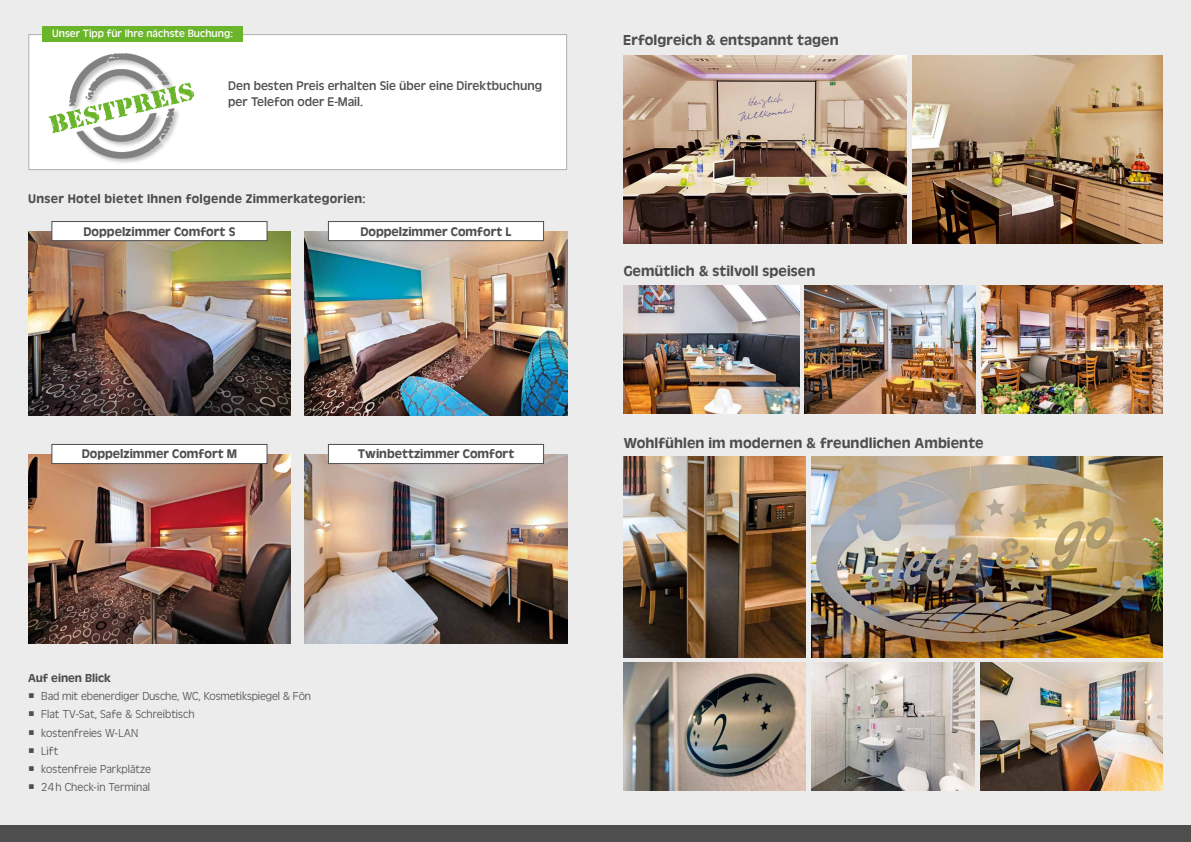
<style>
.page{position:relative;width:1191px;height:842px;background:#ececed}
.page>*{position:absolute;margin:0;border:0;box-sizing:border-box;transform-origin:0 0}
.t1{font:500 15px "Antique Oli";letter-spacing:.005em;color:#4f4e4e}
.t2{font:500 13px "Antique Oli";color:#4f4e4e}
.t3{font:13px/16px "Antique Oli";color:#4f4e4e}
.t4{font:500 13px "Antique Oli";letter-spacing:.02em;color:#4f4e4e}
.t5{font:300 12px "Antique Oli";letter-spacing:-.005em;color:#4f4e4e}
.t6{font:500 12px "Antique Oli";color:#4f4e4e}
.t7{font:11px "Antique Oli";color:#fff}
</style>
<div class="page">
<img style="left:912px;top:55px;width:250px;height:188px">
<img style="left:624px;top:55px;width:283px;height:188px">
<img style="left:811px;top:456px;width:351px;height:201px">
<img style="left:624px;top:663px;width:181px;height:128px">
<img style="left:811px;top:663px;width:164px;height:128px">
<img style="left:980px;top:663px;width:182px;height:128px">
<img style="left:981px;top:285px;width:181px;height:128px">
<img style="left:804px;top:285px;width:171px;height:128px">
<img style="left:624px;top:285px;width:175px;height:128px">
<div style="left:0;top:825px;width:1191px;height:17px;background:#4f4e4e"></div>
<img style="left:624px;top:456px;width:181px;height:201px">
<img style="left:28px;top:232px;width:263px;height:183px">
<img style="left:305px;top:232px;width:262px;height:183px">
<img style="left:28px;top:454px;width:263px;height:190px">
<img style="left:305px;top:454px;width:262px;height:190px">
<div style="left:52px;top:221px;width:215px;height:20px;background:#fff;border:1px solid #4f4e4e"></div>
<div style="left:328px;top:221px;width:216px;height:20px;background:#fff;border:1px solid #4f4e4e"></div>
<div style="left:52px;top:444px;width:215px;height:20px;background:#fff;border:1px solid #4f4e4e"></div>
<div style="left:328px;top:444px;width:216px;height:20px;background:#fff;border:1px solid #4f4e4e"></div>
<div style="left:28px;top:34px;width:539px;height:136px;background:#fff;border:1px solid #aeafaf"></div>
<div style="left:42px;top:26px;width:200px;height:16px;background:#6bb52b"></div>
<svg style="left:29px;top:62px;width:165px;height:91px"></svg>
<img style="left:56px;top:53px;width:130px;height:117px">
<p class="t7" style="left:52px;top:27px;width:182px">Unser Tipp für Ihre nächste Buchung:</p>
<p class="t3" style="left:228px;top:78px;width:315px">Den besten Preis erhalten Sie über eine Direktbuchung per Telefon oder E-Mail.</p>
<p class="t4" style="left:28px;top:191px;width:339px">Unser Hotel bietet Ihnen folgende Zimmerkategorien:</p>
<p class="t2" style="left:83px;top:224px;width:153px">Doppelzimmer Comfort S</p>
<p class="t2" style="left:360px;top:224px;width:153px">Doppelzimmer Comfort L</p>
<p class="t2" style="left:82px;top:447px;width:157px">Doppelzimmer Comfort M</p>
<p class="t2" style="left:358px;top:447px;width:158px">Twinbettzimmer Comfort</p>
<p class="t1" style="left:623px;top:32px;width:217px">Erfolgreich &amp; entspannt tagen</p>
<p class="t1" style="left:624px;top:263px;width:193px">Gemütlich &amp; stilvoll speisen</p>
<p class="t1" style="left:623px;top:435px;width:361px">Wohlfühlen im modernen &amp; freundlichen Ambiente</p>
<p class="t6" style="left:28px;top:671px;width:84px">Auf einen Blick</p>
<p class="t5" style="left:28px;top:690px;width:284px">○ Bad mit ebenerdiger Dusche, WC, Kosmetikspiegel &amp; Fön</p>
<p class="t5" style="left:28px;top:708px;width:168px">○ Flat TV-Sat, Safe &amp; Schreibtisch</p>
<p class="t5" style="left:28px;top:726px;width:111px">○ kostenfreies W-LAN</p>
<p class="t5" style="left:28px;top:745px;width:32px">○ Lift</p>
<p class="t5" style="left:28px;top:763px;width:124px">○ kostenfreie Parkplätze</p>
<p class="t5" style="left:28px;top:781px;width:123px">○ 24h Check-in Terminal</p>
</div>
